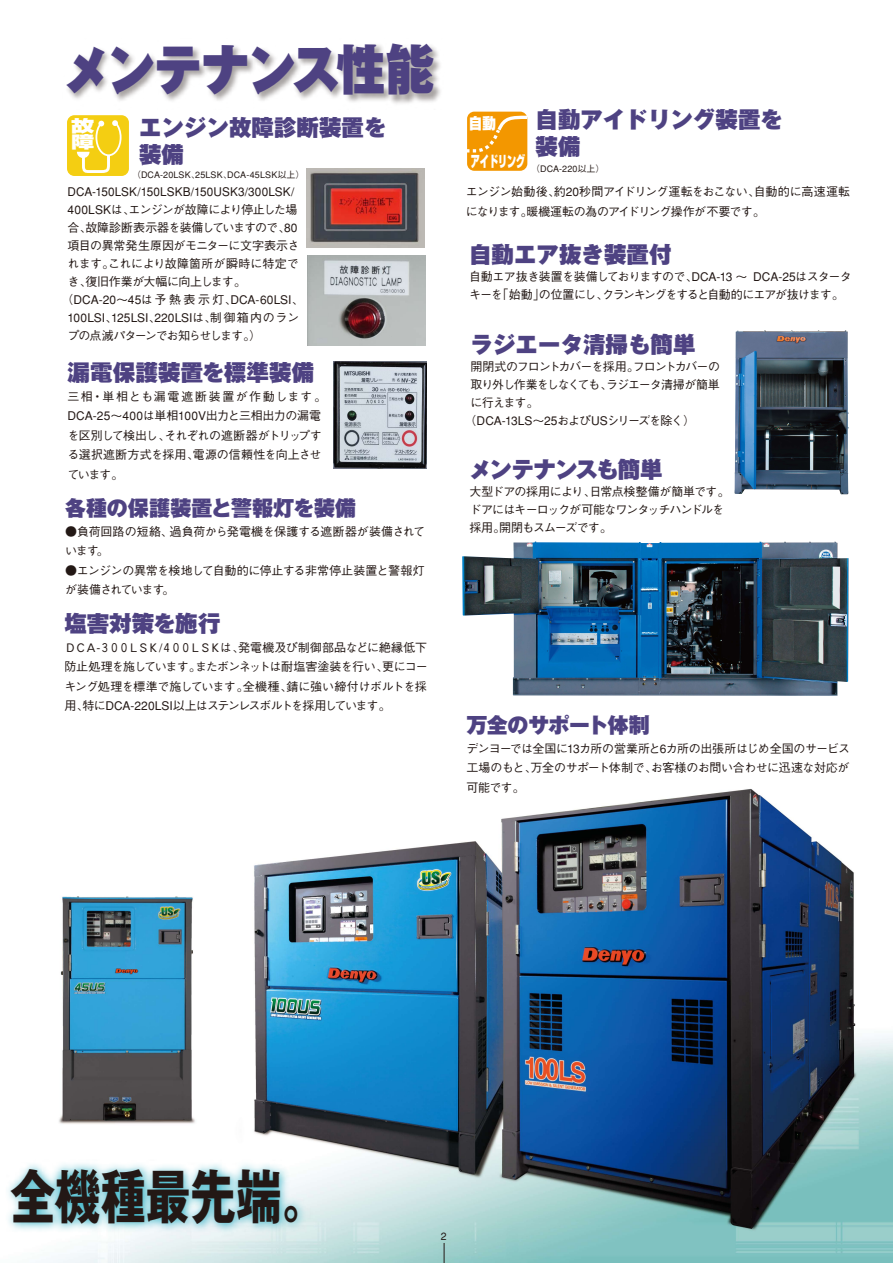
<style>
.page{position:relative;width:893px;height:1263px;background:#fff}
.page>*{position:absolute;margin:0;border:0;box-sizing:border-box;transform-origin:0 0}
.t1{font:700 58.8px "Gothic MB101";letter-spacing:-.01em;color:#231815;scale:.77 1}
.t2{font:54px "Gothic MB101 Ult";letter-spacing:-.045em;color:#4e4282;scale:.9 1}
.t3{font:22.5px/27px "Gothic MB101 Ult";color:#4e4282}
.t4{font:22.5px "Gothic MB101 Ult";letter-spacing:-.04em;color:#4e4282}
.t5{font:21px "Gothic MB101 Ult";letter-spacing:-.01em;color:#4e4282}
.t6{font:21px "Gothic MB101 Ult";letter-spacing:-.03em;color:#4e4282}
.t7{font:900 16.2px/16.2px "Shin Go";color:#fff;scale:1.43 1}
.t8{font:900 15px "Shin Go";color:#fff;scale:.6 1}
.t9{font:900 15px "Shin Go";color:#fff;scale:.9 1}
.t10{font:500 12px/19.5px "Gothic BBB";letter-spacing:-.035em;color:#231815}
.t11{font:500 12px/19.5px "Gothic BBB";letter-spacing:-.005em;color:#231815}
.t12{font:500 12px/18px "Gothic BBB";letter-spacing:-.06em;color:#231815}
.t13{font:500 12px/18px "Gothic BBB";letter-spacing:-.07em;color:#231815}
.t14{font:500 12px "Gothic BBB";letter-spacing:.01em;color:#231815}
.t15{font:500 12px "Gothic BBB";color:#231815}
.t16{font:500 12px "Gothic BBB";letter-spacing:.015em;color:#231815}
.t17{font:500 12px "Gothic BBB";letter-spacing:-.085em;color:#231815}
.t18{font:500 12px "Gothic BBB";letter-spacing:-.09em;color:#231815}
.t19{font:500 12px "Gothic BBB";letter-spacing:-.1em;color:#231815}
.t20{font:500 10.5px "Gothic BBB";color:#231815}
.t21{font:500 9px "Gothic BBB";letter-spacing:.01em;color:#231815}
</style>
<div class="page">
<img style="left:60px;top:789px;width:833px;height:474px">
<svg style="left:444px;top:1243px;width:1px;height:20px"></svg>
<img style="left:462px;top:541px;width:386px;height:155px">
<img style="left:307px;top:168px;width:117px;height:79px">
<img style="left:307px;top:256px;width:118px;height:89px">
<img style="left:67px;top:44px;width:374px;height:60px">
<img style="left:8px;top:1112px;width:352px;height:151px">
<img style="left:734px;top:330px;width:115px;height:164px">
<div style="left:67px;top:115px;width:62px;height:61px;background:#f4ce12;border-radius:7px"></div>
<svg style="left:77px;top:120px;width:45px;height:53px"></svg>
<img style="left:333px;top:361px;width:93px;height:107px">
<div style="left:467px;top:112px;width:60px;height:59px;background:#f39700;border-radius:7px"></div>
<svg style="left:467px;top:114px;width:61px;height:40px"></svg>
<p class="t2" style="left:64px;top:27px;width:414px">メンテナンス性能</p>
<p class="t7" style="left:71px;top:116px;width:18px">故障</p>
<p class="t3" style="left:139px;top:111px;width:249px">エンジン故障診断装置を装備</p>
<p class="t21" style="left:132px;top:169px;width:174px">（DCA-20LSK、25LSK、DCA-45LSK以上）</p>
<p class="t14" style="left:68px;top:184px;width:228px">DCA-150LSK/150LSKB/150USK3/300LSK/</p>
<p class="t10" style="left:68px;top:200px;width:232px">400LSKは、エンジンが故障により停止した場</p>
<p class="t10" style="left:67px;top:218px;width:232px">合、故障診断表示器を装備していますので、80</p>
<p class="t10" style="left:68px;top:236px;width:233px">項目の異常発生原因がモニターに文字表示さ</p>
<p class="t11" style="left:68px;top:254px;width:233px">れます。これにより故障箇所が瞬時に特定で</p>
<p class="t10" style="left:68px;top:272px;width:180px">き、復旧作業が大幅に向上します。</p>
<p class="t16" style="left:62px;top:292px;width:243px">（DCA-20～45は予熱表示灯、DCA-60LSI、</p>
<p class="t15" style="left:67px;top:310px;width:233px">100LSI、125LSI、220LSIは、制御箱内のラン</p>
<p class="t19" style="left:67px;top:328px;width:195px">プの点滅パターンでお知らせします。）</p>
<p class="t3" style="left:67px;top:356px;width:248px">漏電保護装置を標準装備</p>
<p class="t11" style="left:67px;top:387px;width:260px">三相・単相とも漏電遮断装置が作動します。<br>DCA-25～400は単相100V出力と三相出力の漏電を区別して検出し、それぞれの遮断器がトリップする選択遮断方式を採用、電源の信頼性を向上させています。</p>
<p class="t5" style="left:65px;top:492px;width:293px">各種の保護装置と警報灯を装備</p>
<p class="t10" style="left:65px;top:522px;width:362px">●負荷回路の短絡、過負荷から発電機を保護する遮断器が装備されています。</p>
<p class="t10" style="left:65px;top:561px;width:361px">●エンジンの異常を検地して自動的に停止する非常停止装置と警報灯が装備されています。</p>
<p class="t3" style="left:64px;top:607px;width:158px">塩害対策を施行</p>
<p class="t10" style="left:64px;top:638px;width:365px;text-align:justify">ＤＣＡ-３００ＬＳＫ/４００ＬＳＫは、発電機及び制御部品などに絶縁低下防止処理を施しています。またボンネットは耐塩害塗装を行い、更にコーキング処理を標準で施しています。全機種、錆に強い締付けボルトを採用、特にDCA-220LSI以上はステンレスボルトを採用しています。</p>
<p class="t9" style="left:469px;top:113px;width:32px">自動</p>
<p class="t8" style="left:471px;top:151px;width:92px">アイドリング</p>
<p class="t3" style="left:536px;top:103px;width:249px">自動アイドリング装置を装備</p>
<p class="t21" style="left:531px;top:163px;width:75px">（DCA-220以上）</p>
<p class="t10" style="left:466px;top:183px;width:386px">エンジン始動後、約20秒間アイドリング運転をおこない、自動的に高速運転になります。暖機運転の為のアイドリング操作が不要です。</p>
<p class="t3" style="left:469px;top:238px;width:204px">自動エア抜き装置付</p>
<p class="t12" style="left:469px;top:268px;width:384px">自動エア抜き装置を装備しておりますので、DCA-13 ～ DCA-25はスタータキーを「始動」の位置にし、クランキングをすると自動的にエアが抜けます。</p>
<p class="t3" style="left:471px;top:328px;width:226px">ラジエータ清掃も簡単</p>
<p class="t17" style="left:471px;top:359px;width:251px">開閉式のフロントカバーを採用。フロントカバーの</p>
<p class="t18" style="left:471px;top:377px;width:251px">取り外し作業をしなくても、ラジエータ清掃が簡単</p>
<p class="t10" style="left:471px;top:393px;width:70px">に行えます。</p>
<p class="t12" style="left:465px;top:412px;width:232px">（DCA-13LS～25およびUSシリーズを除く）</p>
<p class="t4" style="left:469px;top:451px;width:195px">メンテナンスも簡単</p>
<p class="t13" style="left:469px;top:483px;width:262px">大型ドアの採用により、日常点検整備が簡単です。ドアにはキーロックが可能なワンタッチハンドルを採用。開閉もスムーズです。</p>
<p class="t6" style="left:466px;top:709px;width:185px">万全のサポート体制</p>
<p class="t10" style="left:466px;top:739px;width:385px;text-align:justify">デンヨーでは全国に13カ所の営業所と6カ所の出張所はじめ全国のサービス工場のもと、万全のサポート体制で、お客様のお問い合わせに迅速な対応が可能です。</p>
<p class="t1" style="left:10px;top:1155px;width:413px">全機種最先端。</p>
<p class="t20" style="left:441px;top:1230px;width:7px">2</p>
</div>
